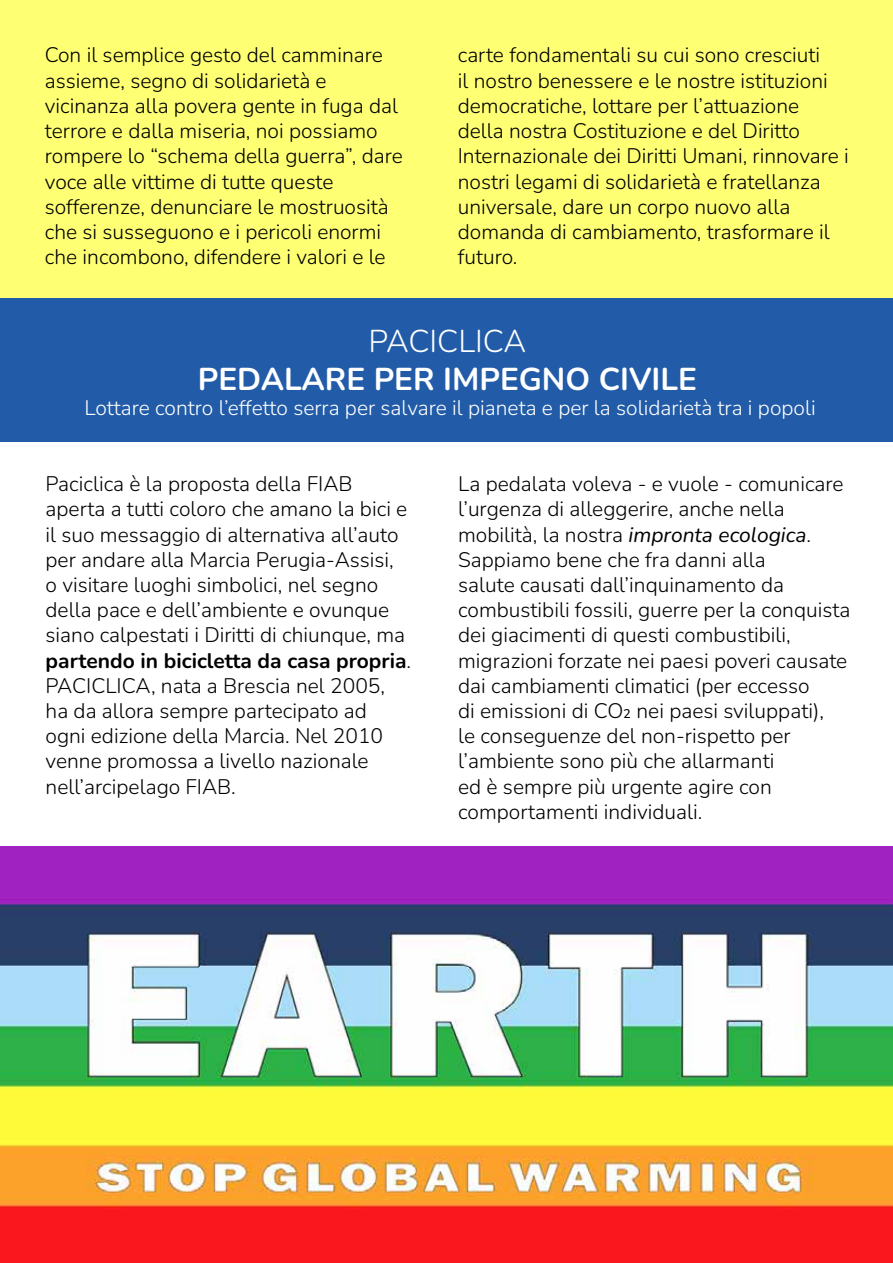
<style>
.page{position:relative;width:893px;height:1263px;background:#fff}
.page>*{position:absolute;margin:0;border:0;box-sizing:border-box;transform-origin:0 0}
.t1{font:700 31.5px "Nunito";color:#fff}
.t2{font:300 31.5px "Nunito";color:#fff}
.t3{font:300 21px/25.2px "Nunito";color:#000}
.t4{font:300 21px "Nunito";color:#fff}
.s1{font-weight:700}
.s2{font-weight:400;font-style:italic}
</style>
<div class="page">
<div style="left:0;top:0;width:893px;height:308px;background:#feff73"></div>
<div style="left:0;top:298px;width:893px;height:144px;background:#225ca8"></div>
<img style="left:0;top:846px;width:893px;height:417px">
<p class="t3" style="left:45px;top:42px;width:360px">Con il semplice gesto del camminare assieme, segno di solidarietà e vicinanza alla povera gente in fuga dal terrore e dalla miseria, noi possiamo rompere lo “schema della guerra”, dare voce alle vittime di tutte queste sofferenze, denunciare le mostruosità che si susseguono e i pericoli enormi che incombono, difendere i valori e le</p>
<p class="t3" style="left:458px;top:42px;width:393px">carte fondamentali su cui sono cresciuti<br>il nostro benessere e le nostre istituzioni democratiche, lottare per l’attuazione della nostra Costituzione e del Diritto Internazionale dei Diritti Umani, rinnovare i nostri legami di solidarietà e fratellanza universale, dare un corpo nuovo alla domanda di cambiamento, trasformare il futuro.</p>
<h1 class="t2" style="left:369px;top:320px;width:159px">PACICLICA</h1>
<h1 class="t1" style="left:198px;top:357px;width:501px">PEDALARE PER IMPEGNO CIVILE</h1>
<p class="t4" style="left:84px;top:393px;width:733px">Lottare contro l’effetto serra per salvare il pianeta e per la solidarietà tra i popoli</p>
<p class="t3" style="left:46px;top:470px;width:367px">Paciclica è la proposta della FIAB aperta a tutti coloro che amano la bici e il suo messaggio di alternativa all’auto per andare alla Marcia Perugia-Assisi,<br>o visitare luoghi simbolici, nel segno della pace e dell’ambiente e ovunque siano calpestati i Diritti di chiunque, ma <span class="s1">partendo in bicicletta da casa propria</span>.<br>PACICLICA, nata a Brescia nel 2005, ha da allora sempre partecipato ad ogni edizione della Marcia. Nel 2010 venne promossa a livello nazionale nell’arcipelago FIAB.</p>
<p class="t3" style="left:458px;top:470px;width:394px">La pedalata voleva - e vuole - comunicare l’urgenza di alleggerire, anche nella mobilità, la nostra <span class="s2">impronta ecologica</span>.<br>Sappiamo bene che fra danni alla<br>salute causati dall’inquinamento da combustibili fossili, guerre per la conquista dei giacimenti di questi combustibili, migrazioni forzate nei paesi poveri causate dai cambiamenti climatici (per eccesso<br>di emissioni di CO2 nei paesi sviluppati),<br>le conseguenze del non-rispetto per l’ambiente sono più che allarmanti<br>ed è sempre più urgente agire con comportamenti individuali.</p>
</div>
